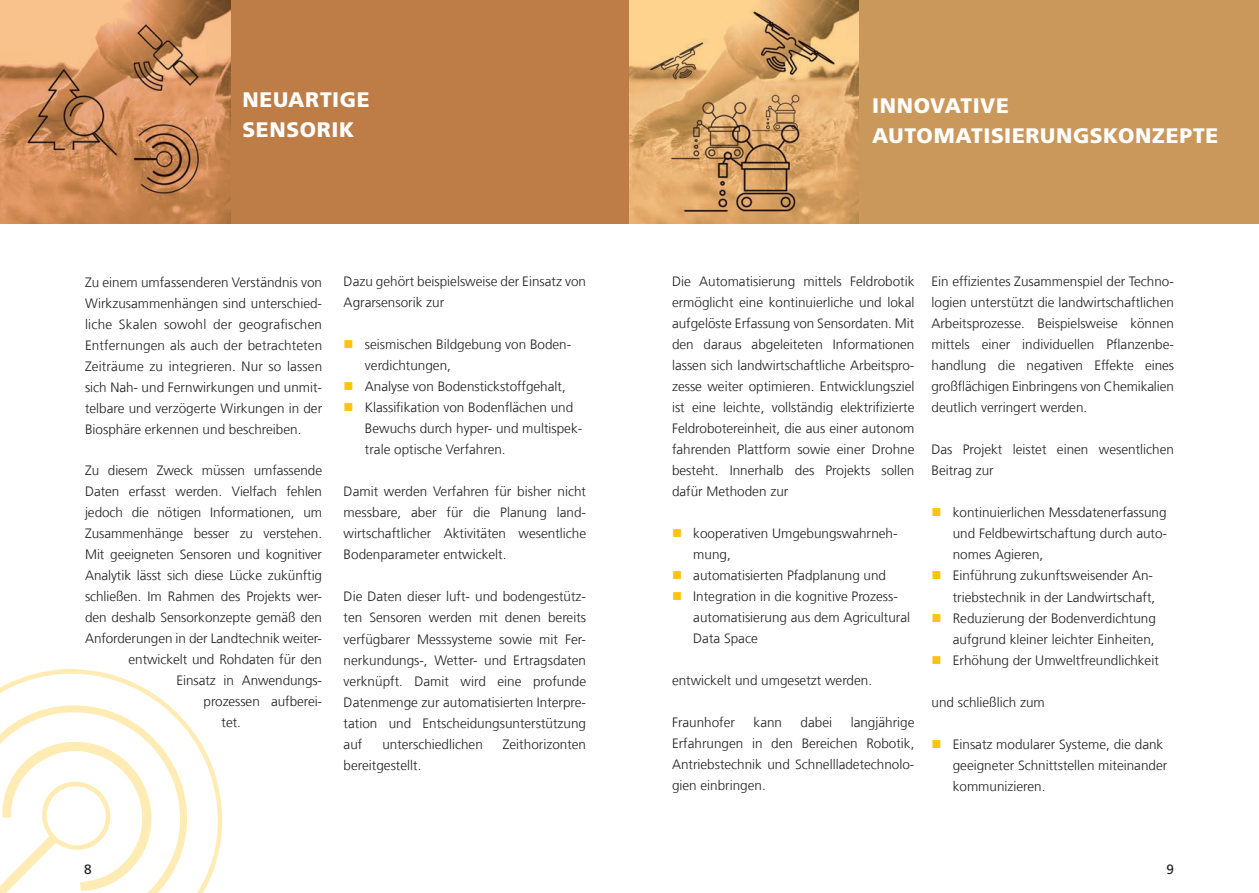
<style>
.page{position:relative;width:1259px;height:893px;background:#fff}
.page>*{position:absolute;margin:0;border:0;box-sizing:border-box;transform-origin:0 0}
._04_DIN_A5___Standar{font:900 21px "Frutiger LT Com";letter-spacing:.03em;color:#fff}
._06_Fließtext{font:300 13.5px/21px "Frutiger LT Com";color:#231f20}
._04_DIN_A5___Standar-2{font:300 13.5px/21px "Frutiger LT Com";color:#231f20;text-align:justify}
._07_DIN_A5___Pagina{font:13.5px "Frutiger LT Com";color:#231f20}
</style>
<div class="page">
<div style="left:619px;top:0;width:640px;height:223px;background:#cb985c"></div>
<div style="left:0;top:0;width:629px;height:223px;background:#be7d47"></div>
<img style="left:0;top:0;width:231px;height:223px">
<img style="left:629px;top:0;width:229px;height:223px">
<svg style="left:0;top:669px;width:223px;height:224px"></svg>
<svg style="left:0;top:697px;width:197px;height:196px"></svg>
<p class="_04_DIN_A5___Standar" style="left:242px;top:87px;width:129px">NEUARTIGE</p>
<p class="_04_DIN_A5___Standar" style="left:242px;top:117px;width:113px">SENSORIK</p>
<p class="_04_DIN_A5___Standar-2" style="left:85px;top:272px;width:239px">Zu einem umfassenderen Verständnis von Wirkzusammenhängen sind unterschied&shy;liche Skalen sowohl der geografischen Entfernungen als auch der betrachteten Zeiträume zu integrieren. Nur so lassen sich Nah- und Fernwirkungen und unmit&shy;telbare und verzögerte Wirkungen in der Biosphäre erkennen und beschreiben.</p>
<p class="_06_Fließtext" style="left:85px;top:460px;width:239px">Zu diesem Zweck müssen umfassende</p>
<p class="_06_Fließtext" style="left:85px;top:481px;width:238px">Daten erfasst werden. Vielfach fehlen</p>
<p class="_06_Fließtext" style="left:85px;top:502px;width:238px">jedoch die nötigen Informationen, um</p>
<p class="_06_Fließtext" style="left:85px;top:523px;width:239px">Zusammenhänge besser zu verstehen.</p>
<p class="_06_Fließtext" style="left:85px;top:544px;width:239px">Mit geeigneten Sensoren und kognitiver</p>
<p class="_06_Fließtext" style="left:85px;top:565px;width:238px">Analytik lässt sich diese Lücke zukünftig</p>
<p class="_06_Fließtext" style="left:85px;top:586px;width:239px">schließen. Im Rahmen des Projekts wer-</p>
<p class="_06_Fließtext" style="left:85px;top:607px;width:239px">den deshalb Sensorkonzepte gemäß den</p>
<p class="_06_Fließtext" style="left:85px;top:628px;width:239px">Anforderungen in der Landtechnik weiter-</p>
<p class="_06_Fließtext" style="left:129px;top:649px;width:195px">entwickelt und Rohdaten für den</p>
<p class="_06_Fließtext" style="left:177px;top:670px;width:147px">Einsatz in Anwendungs-</p>
<p class="_06_Fließtext" style="left:204px;top:691px;width:120px">prozessen aufberei-</p>
<p class="_06_Fließtext" style="left:222px;top:712px;width:21px">tet.</p>
<p class="_06_Fließtext" style="left:344px;top:271px;width:244px">Dazu gehört beispielsweise der Einsatz von<br>Agrarsensorik zur</p>
<p class="_06_Fließtext" style="left:365px;top:334px;width:208px">seismischen Bildgebung von Boden&shy;verdichtungen,</p>
<p class="_06_Fließtext" style="left:365px;top:376px;width:202px">Analyse von Bodenstickstoffgehalt,</p>
<p class="_06_Fließtext" style="left:365px;top:397px;width:219px">Klassifikation von Bodenflächen und<br>Bewuchs durch hyper- und multispek&shy;trale optische Verfahren.</p>
<p class="_06_Fließtext" style="left:344px;top:481px;width:244px;text-align:justify">Damit werden Verfahren für bisher nicht messbare, aber für die Planung land&shy;wirtschaftlicher Aktivitäten wesentliche Bodenparameter entwickelt.</p>
<p class="_06_Fließtext" style="left:344px;top:586px;width:244px;text-align:justify">Die Daten dieser luft- und bodengestütz&shy;ten Sensoren werden mit denen bereits verfügbarer Messsysteme sowie mit Fer&shy;nerkundungs-, Wetter- und Ertragsdaten verknüpft. Damit wird eine profunde Datenmenge zur automatisierten Interpre&shy;tation und Entscheidungsunterstützung auf</p>
<p class="_06_Fließtext" style="left:382px;top:733px;width:102px">unterschiedlichen</p>
<p class="_06_Fließtext" style="left:503px;top:733px;width:85px">Zeithorizonten</p>
<p class="_06_Fließtext" style="left:344px;top:754px;width:79px">bereitgestellt.</p>
<p class="_04_DIN_A5___Standar" style="left:872px;top:93px;width:138px">INNOVATIVE</p>
<p class="_04_DIN_A5___Standar" style="left:872px;top:123px;width:348px">AUTOMATISIERUNGSKONZEPTE</p>
<p class="_06_Fließtext" style="left:672px;top:271px;width:244px;text-align:justify">Die Automatisierung mittels Feldrobotik ermöglicht eine kontinuierliche und lokal aufgelöste Erfassung von Sensordaten. Mit den daraus abgeleiteten Informationen lassen sich landwirtschaftliche Arbeitspro&shy;zesse weiter optimieren. Entwicklungsziel ist eine leichte, vollständig elektrifizierte Feldrobotereinheit, die aus einer autonom fahrenden Plattform sowie einer Drohne besteht. Innerhalb des Projekts sollen dafür Methoden zur</p>
<p class="_06_Fließtext" style="left:693px;top:523px;width:206px">kooperativen Umgebungswahrneh&shy;mung,</p>
<p class="_06_Fließtext" style="left:693px;top:565px;width:194px">automatisierten Pfadplanung und</p>
<p class="_06_Fließtext" style="left:693px;top:586px;width:218px">Integration in die kognitive Prozess&shy;automatisierung aus dem Agricultural<br>Data Space</p>
<p class="_06_Fließtext" style="left:672px;top:670px;width:202px">entwickelt und umgesetzt werden.</p>
<p class="_06_Fließtext" style="left:672px;top:712px;width:65px">Fraunhofer</p>
<p class="_06_Fließtext" style="left:753px;top:712px;width:30px">kann</p>
<p class="_06_Fließtext" style="left:800px;top:712px;width:33px">dabei</p>
<p class="_06_Fließtext" style="left:672px;top:712px;width:244px;text-align:justify;text-indent:179px">langjährige Erfahrungen in den Bereichen Robotik, Antriebstechnik und Schnellladetechnolo&shy;gien einbringen.</p>
<p class="_06_Fließtext" style="left:931px;top:271px;width:244px;text-align:justify">Ein effizientes Zusammenspiel der Techno&shy;logien unterstützt die landwirtschaftlichen Arbeitsprozesse. Beispielsweise können mittels einer individuellen Pflanzenbe&shy;handlung die negativen Effekte eines großflächigen Einbringens von Chemikalien deutlich verringert werden.</p>
<p class="_06_Fließtext" style="left:931px;top:439px;width:244px">Das Projekt leistet einen wesentlichen<br>Beitrag zur</p>
<p class="_06_Fließtext" style="left:952px;top:502px;width:216px;text-align:justify">kontinuierlichen Messdatenerfassung und Feldbewirtschaftung durch auto&shy;nomes Agieren,</p>
<p class="_06_Fließtext" style="left:952px;top:565px;width:204px">Einführung zukunftsweisender An&shy;triebstechnik in der Landwirtschaft,</p>
<p class="_06_Fließtext" style="left:952px;top:607px;width:205px">Reduzierung der Bodenverdichtung aufgrund kleiner leichter Einheiten,</p>
<p class="_06_Fließtext" style="left:952px;top:649px;width:208px">Erhöhung der Umweltfreundlichkeit</p>
<p class="_06_Fließtext" style="left:931px;top:691px;width:115px">und schließlich zum</p>
<p class="_06_Fließtext" style="left:952px;top:733px;width:216px">Einsatz modularer Systeme, die dank geeigneter Schnittstellen miteinander kommunizieren.</p>
<p class="_07_DIN_A5___Pagina" style="left:84px;top:862px;width:9px">8</p>
<p class="_07_DIN_A5___Pagina" style="left:1166px;top:862px;width:9px">9</p>
</div>
